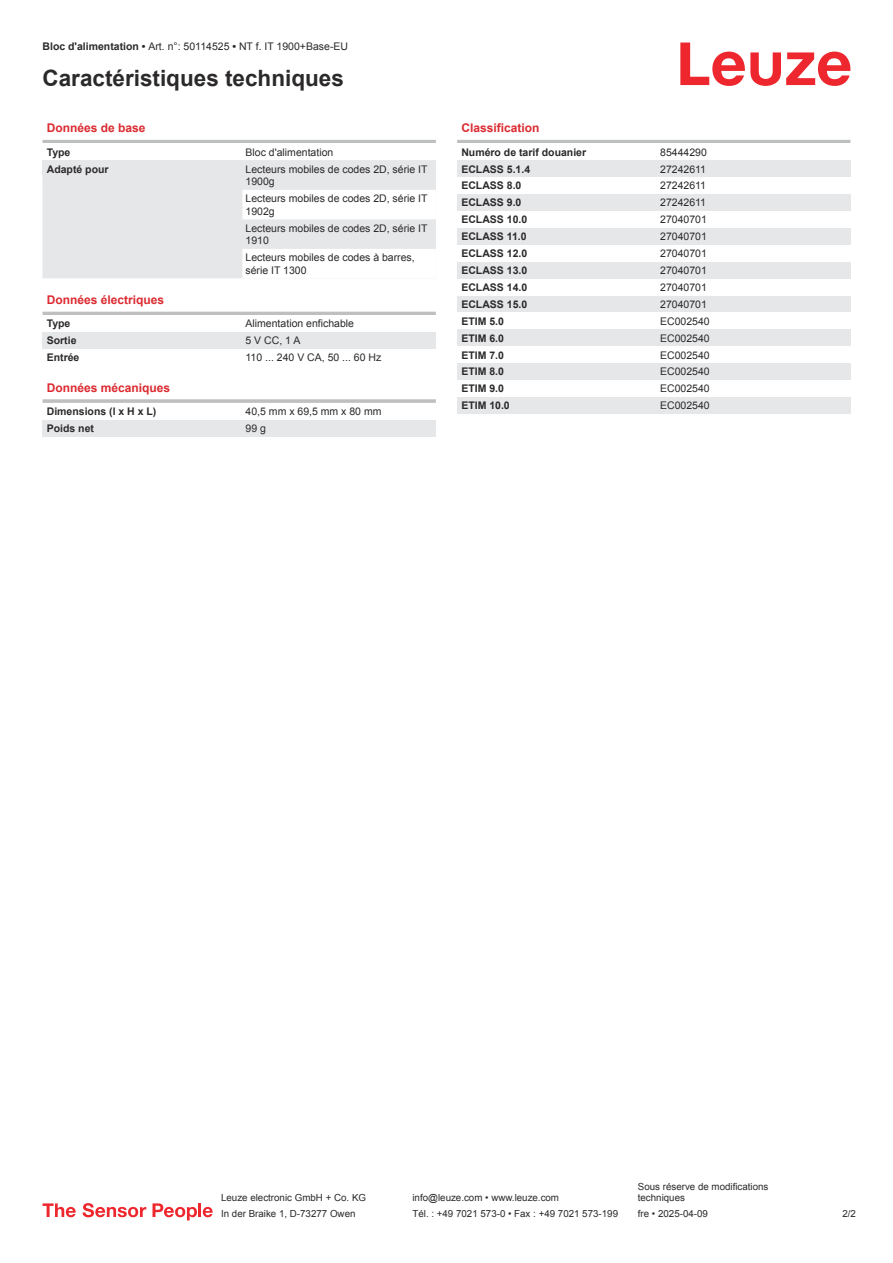
<style>
.page{position:relative;width:893px;height:1263px;background:#fff}
.page>*{position:absolute;margin:0;border:0;box-sizing:border-box;transform-origin:0 0}
.t1{font:700 22.5px "Arial";color:#2b292a}
.t2{font:700 12px "Arial";color:#db2a30}
.t3{font:10.5px/12.6px "Arial";color:#2b292a}
.t4{font:700 10.5px "Arial";color:#2b292a}
.t5{font:9.75px/11.7px "Arial";color:#2b292a}
.s1{font-weight:700}
</style>
<div class="page">
<svg style="left:680px;top:43px;width:170px;height:43px"></svg>
<div style="left:43px;top:177px;width:199px;height:101px;background:#e6e7e9"></div>
<hr style="left:43px;top:140px;width:393px;height:3px;background:#bdbfc1">
<div style="left:43px;top:160px;width:199px;height:17px;background:#e6e7e9"></div>
<svg style="left:242px;top:160px;width:194px;height:89px"></svg>
<hr style="left:43px;top:312px;width:393px;height:3px;background:#bdbfc1">
<div style="left:43px;top:332px;width:199px;height:17px;background:#e6e7e9"></div>
<div style="left:242px;top:332px;width:194px;height:17px;background:#e6e7e9"></div>
<hr style="left:43px;top:399px;width:393px;height:4px;background:#c5c7c9">
<div style="left:43px;top:420px;width:199px;height:17px;background:#e6e7e9"></div>
<div style="left:242px;top:420px;width:194px;height:17px;background:#e6e7e9"></div>
<hr style="left:457px;top:140px;width:393px;height:3px;background:#bdbfc1">
<div style="left:457px;top:160px;width:200px;height:17px;background:#e6e7e9"></div>
<div style="left:657px;top:160px;width:193px;height:17px;background:#e6e7e9"></div>
<div style="left:457px;top:194px;width:200px;height:17px;background:#e6e7e9"></div>
<div style="left:657px;top:194px;width:193px;height:17px;background:#e6e7e9"></div>
<div style="left:457px;top:228px;width:200px;height:17px;background:#e6e7e9"></div>
<div style="left:657px;top:228px;width:193px;height:17px;background:#e6e7e9"></div>
<div style="left:457px;top:262px;width:200px;height:17px;background:#e6e7e9"></div>
<div style="left:657px;top:262px;width:193px;height:17px;background:#e6e7e9"></div>
<div style="left:457px;top:296px;width:200px;height:16px;background:#e6e7e9"></div>
<div style="left:657px;top:296px;width:193px;height:16px;background:#e6e7e9"></div>
<div style="left:457px;top:329px;width:200px;height:17px;background:#e6e7e9"></div>
<div style="left:657px;top:329px;width:193px;height:17px;background:#e6e7e9"></div>
<div style="left:457px;top:363px;width:200px;height:17px;background:#e6e7e9"></div>
<div style="left:657px;top:363px;width:193px;height:17px;background:#e6e7e9"></div>
<div style="left:457px;top:397px;width:200px;height:17px;background:#e6e7e9"></div>
<div style="left:657px;top:397px;width:193px;height:17px;background:#e6e7e9"></div>
<svg style="left:43px;top:1203px;width:33px;height:14px"></svg>
<svg style="left:83px;top:1203px;width:63px;height:14px"></svg>
<svg style="left:153px;top:1203px;width:44px;height:17px"></svg>
<hr style="left:198px;top:1203px;width:3px;height:14px;background:#ed272d">
<svg style="left:203px;top:1207px;width:10px;height:10px"></svg>
<p class="t3" style="left:43px;top:41px;width:307px"><span class="s1">Bloc d'alimentation •</span> Art. n°: 50114525 <span class="s1">•</span> NT f. IT 1900+Base-EU</p>
<h1 class="t1" style="left:43px;top:70px;width:303px">Caractéristiques techniques</h1>
<p class="t2" style="left:47px;top:123px;width:100px">Données de base</p>
<p class="t4" style="left:47px;top:148px;width:25px">Type</p>
<p class="t3" style="left:246px;top:147px;width:89px">Bloc d'alimentation</p>
<p class="t4" style="left:47px;top:165px;width:63px">Adapté pour</p>
<p class="t3" style="left:246px;top:164px;width:184px">Lecteurs mobiles de codes 2D, série IT<br>1900g</p>
<p class="t3" style="left:246px;top:193px;width:184px">Lecteurs mobiles de codes 2D, série IT<br>1902g</p>
<p class="t3" style="left:246px;top:222px;width:184px">Lecteurs mobiles de codes 2D, série IT<br>1910</p>
<p class="t3" style="left:246px;top:252px;width:171px">Lecteurs mobiles de codes à barres, série IT 1300</p>
<p class="t2" style="left:47px;top:295px;width:119px">Données électriques</p>
<p class="t4" style="left:47px;top:320px;width:25px">Type</p>
<p class="t3" style="left:246px;top:318px;width:110px">Alimentation enfichable</p>
<p class="t4" style="left:47px;top:337px;width:31px">Sortie</p>
<p class="t3" style="left:246px;top:335px;width:56px">5 V CC, 1 A</p>
<p class="t4" style="left:47px;top:354px;width:34px">Entrée</p>
<p class="t3" style="left:246px;top:352px;width:137px">110 ... 240 V CA, 50 ... 60 Hz</p>
<p class="t2" style="left:47px;top:383px;width:125px">Données mécaniques</p>
<p class="t4" style="left:47px;top:407px;width:111px">Dimensions (l x H x L)</p>
<p class="t3" style="left:246px;top:406px;width:137px">40,5 mm x 69,5 mm x 80 mm</p>
<p class="t4" style="left:47px;top:424px;width:49px">Poids net</p>
<p class="t3" style="left:246px;top:423px;width:22px">99 g</p>
<p class="t2" style="left:461px;top:123px;width:80px">Classification</p>
<p class="t4" style="left:461px;top:148px;width:126px">Numéro de tarif douanier</p>
<p class="t3" style="left:660px;top:147px;width:48px">85444290</p>
<p class="t4" style="left:461px;top:165px;width:70px">ECLASS 5.1.4</p>
<p class="t3" style="left:660px;top:164px;width:47px">27242611</p>
<p class="t4" style="left:461px;top:182px;width:62px">ECLASS 8.0</p>
<p class="t3" style="left:660px;top:180px;width:47px">27242611</p>
<p class="t4" style="left:461px;top:199px;width:62px">ECLASS 9.0</p>
<p class="t3" style="left:660px;top:197px;width:47px">27242611</p>
<p class="t4" style="left:461px;top:216px;width:67px">ECLASS 10.0</p>
<p class="t3" style="left:660px;top:214px;width:48px">27040701</p>
<p class="t4" style="left:461px;top:233px;width:67px">ECLASS 11.0</p>
<p class="t3" style="left:660px;top:231px;width:48px">27040701</p>
<p class="t4" style="left:461px;top:249px;width:67px">ECLASS 12.0</p>
<p class="t3" style="left:660px;top:248px;width:48px">27040701</p>
<p class="t4" style="left:461px;top:266px;width:67px">ECLASS 13.0</p>
<p class="t3" style="left:660px;top:265px;width:48px">27040701</p>
<p class="t4" style="left:461px;top:283px;width:67px">ECLASS 14.0</p>
<p class="t3" style="left:660px;top:282px;width:48px">27040701</p>
<p class="t4" style="left:461px;top:300px;width:67px">ECLASS 15.0</p>
<p class="t3" style="left:660px;top:299px;width:48px">27040701</p>
<p class="t4" style="left:461px;top:317px;width:44px">ETIM 5.0</p>
<p class="t3" style="left:660px;top:316px;width:51px">EC002540</p>
<p class="t4" style="left:461px;top:334px;width:44px">ETIM 6.0</p>
<p class="t3" style="left:660px;top:333px;width:51px">EC002540</p>
<p class="t4" style="left:461px;top:351px;width:44px">ETIM 7.0</p>
<p class="t3" style="left:660px;top:349px;width:51px">EC002540</p>
<p class="t4" style="left:461px;top:368px;width:44px">ETIM 8.0</p>
<p class="t3" style="left:660px;top:366px;width:51px">EC002540</p>
<p class="t4" style="left:461px;top:385px;width:44px">ETIM 9.0</p>
<p class="t3" style="left:660px;top:383px;width:51px">EC002540</p>
<p class="t4" style="left:461px;top:402px;width:50px">ETIM 10.0</p>
<p class="t3" style="left:660px;top:400px;width:51px">EC002540</p>
<p class="t5" style="left:221px;top:1193px;width:146px">Leuze electronic GmbH + Co. KG</p>
<p class="t5" style="left:412px;top:1193px;width:148px">info@leuze.com • www.leuze.com</p>
<p class="t5" style="left:638px;top:1181px;width:132px">Sous réserve de modifications techniques</p>
<p class="t5" style="left:221px;top:1209px;width:136px">In der Braike 1, D-73277 Owen</p>
<p class="t5" style="left:412px;top:1209px;width:207px">Tél. : +49 7021 573-0 • Fax : +49 7021 573-199</p>
<p class="t5" style="left:638px;top:1209px;width:72px">fre • 2025-04-09</p>
<p class="t5" style="left:842px;top:1209px;width:15px">2 /2</p>
</div>
